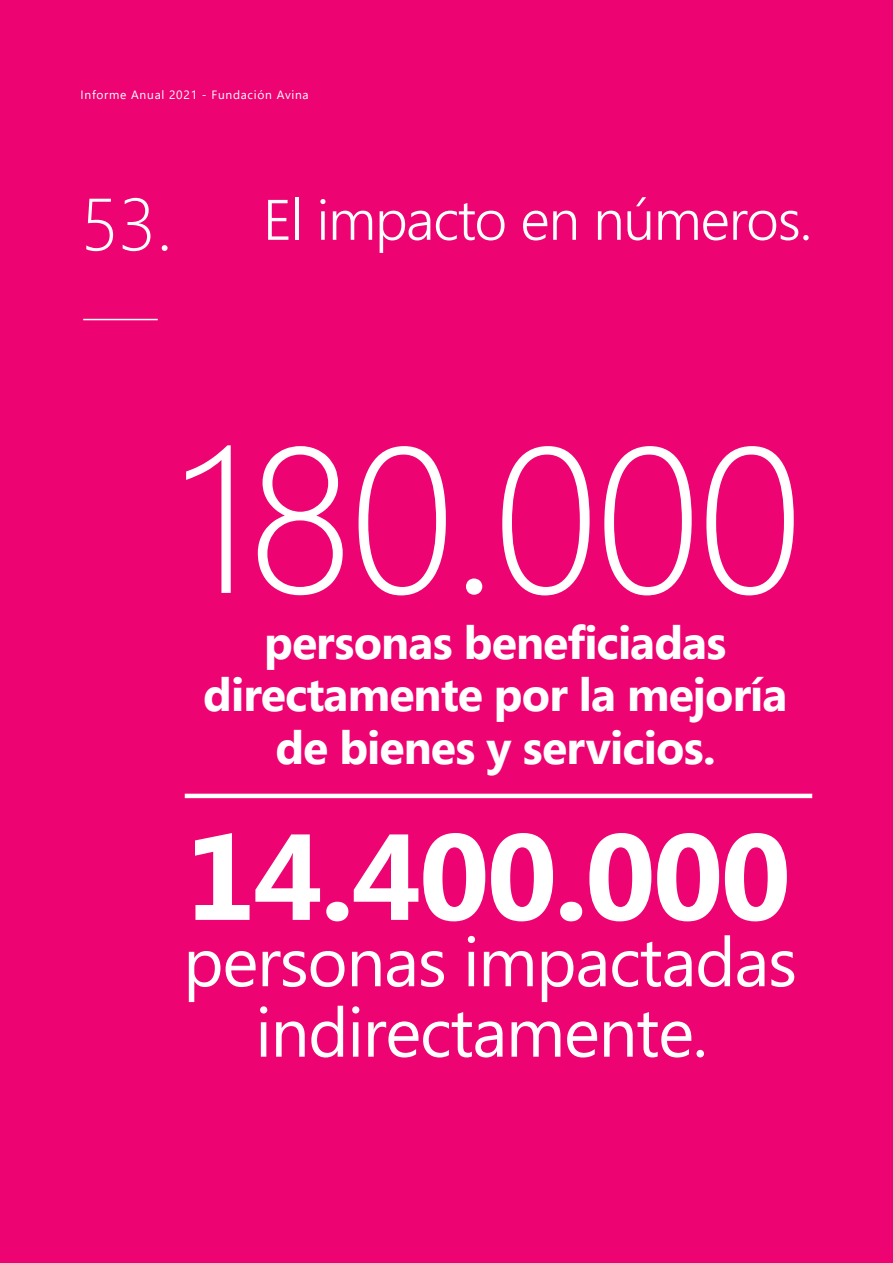
<style>
.page{position:relative;width:893px;height:1263px;background:#ed0372}
.page>*{position:absolute;margin:0;border:0;box-sizing:border-box;transform-origin:0 0}
.t1{font:300 206.25px "Segoe UI";letter-spacing:-.02em;color:#fff}
.t2{font:700 121.95px "Segoe UI";letter-spacing:-.02em;color:#fff}
.t3{font:300 73.65px "Segoe UI";color:#fff}
.t4{font:68.85px/70.5px "Segoe UI";letter-spacing:-.02em;color:#fff;text-align:center}
.t5{font:300 57px "Segoe UI";letter-spacing:-.02em;color:#fff}
.t6{font:700 46.5px/52.1px "Segoe UI";letter-spacing:-.02em;color:#fff;text-align:center}
.t7{font:12px "Segoe UI";letter-spacing:.06em;color:#fff}
</style>
<div class="page">
<hr style="left:83px;top:319px;width:75px;height:1px;background:#fff">
<hr style="left:185px;top:794px;width:627px;height:4px;background:#fff">
<p class="t7" style="left:81px;top:84px;width:230px">Informe Anual 2021 - Fundación Avina</p>
<h3 class="t3" style="left:81px;top:155px;width:94px">53.</h3>
<p class="t5" style="left:263px;top:166px;width:551px">El impacto en números.</p>
<h1 class="t1" style="left:178px;top:325px;width:627px">180.000</h1>
<p class="t6" style="left:203px;top:615px;width:586px">personas beneficiadas directamente por la mejoría de bienes y servicios.</p>
<h2 class="t2" style="left:185px;top:790px;width:607px">14.400.000</h2>
<h3 class="t4" style="left:183px;top:920px;width:615px">personas impactadas indirectamente.</h3>
</div>
